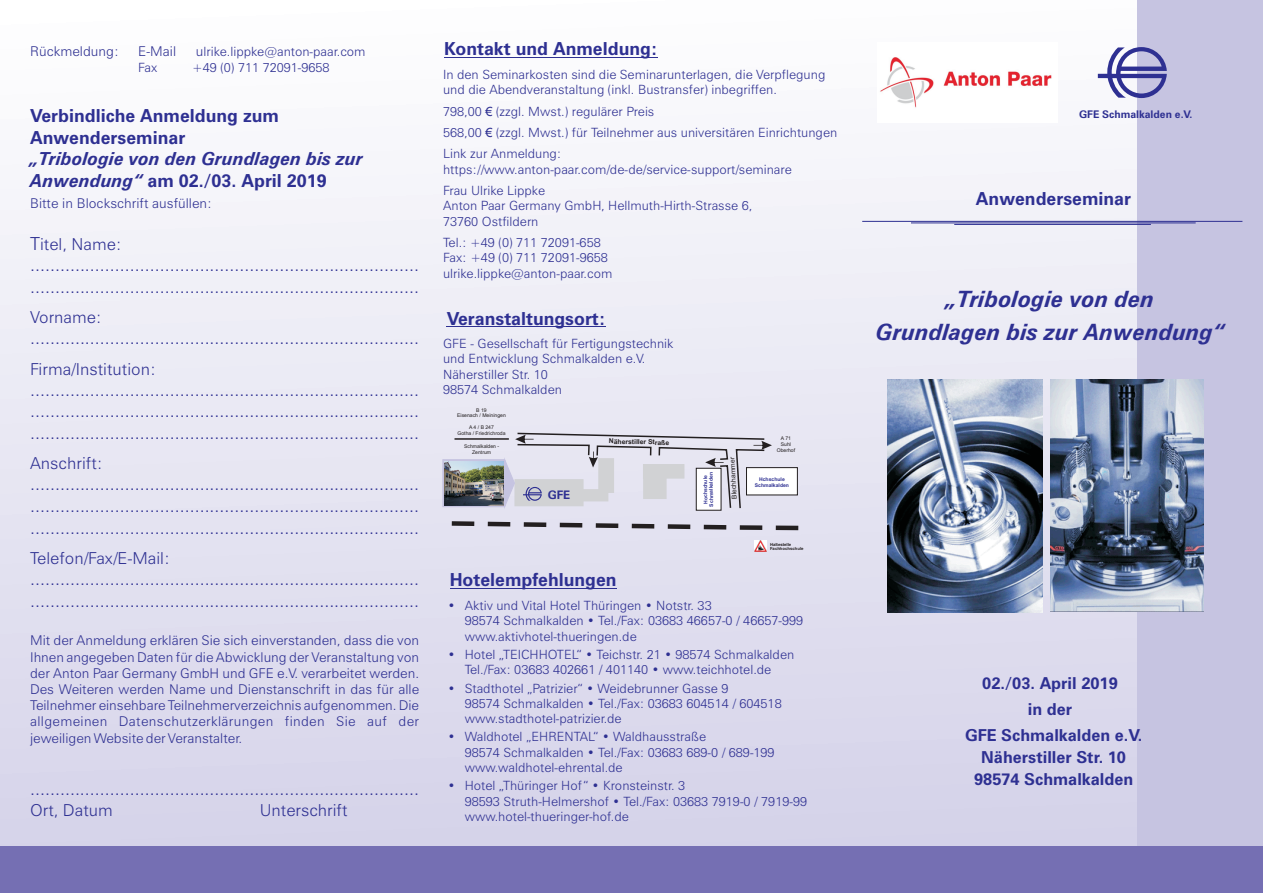
<style>
.page{position:relative;width:1263px;height:893px;background:#fff}
.page>*{position:absolute;margin:0;border:0;box-sizing:border-box;transform-origin:0 0}
.t1{font:italic 700 22.5px/32.5px "Zurich BT";color:#2e3092;text-align:center}
.t2{font:300 18px/21.6px "Zurich BT";color:#2e3092}
.t3{font:700 18px/21.6px "Zurich BT";color:#2e3092}
.t4{font:italic 700 18px/21.6px "Zurich BT";color:#2e3092}
.t5{font:300 16.5px "Zurich BT";color:#2e3092}
.t6{font:700 16.5px/21.8px "Zurich BT";color:#2e3092;text-align:center}
.t7{font:300 13.5px/16.2px "Zurich BT";color:#2e3092;text-align:justify}
.t8{font:300 12.75px/15.3px "Zurich BT";color:#2e3092}
.t9{font:700 11.85px "Zurich BT";color:#2e3092}
.t10{font:700 10.5px "Zurich BT";color:#2e3092}
.t11{font:700 6.75px "Arial";color:#231f20}
.t12{font:6.75px "Arial";color:#231f20}
.t13{font:5.1px/5.7px "Arial";color:#231f20;text-align:center}
.t14{font:700 5.1px/5.7px "Arial";color:#2e3092;text-align:center}
.t15{font:700 4.2px/4.8px "Arial";color:#231f20}
.s1{font-size:13.5px}
.s2{font-style:normal}
.s3{font-size:18px}
.s4{font-family:"Arial";font-weight:400}
</style>
<div class="page">
<div style="left:1px;top:0;width:1262px;height:882px;background:linear-gradient(to bottom,#fdfefe,#d2d0e8)"></div>
<hr style="left:447px;top:326px;width:159px;height:1px;background:#2e3092">
<svg style="left:447px;top:519px;width:360px;height:13px;background:#b9b7c3"></svg>
<svg style="left:754px;top:541px;width:13px;height:10px"></svg>
<hr style="left:450px;top:588px;width:167px;height:1px;background:#2e3092">
<div style="left:1137px;top:0;width:126px;height:848px;background:#c6c4e1"></div>
<div style="left:0;top:846px;width:1263px;height:47px;background:#756fb3"></div>
<hr style="left:444px;top:57px;width:214px;height:1px;background:#2e3092">
<hr style="left:862px;top:221px;width:380px;height:1px;background:#2e3092">
<hr style="left:911px;top:223px;width:285px;height:1px;background:#2e3092">
<hr style="left:954px;top:224px;width:197px;height:1px;background:#2e3092">
<svg style="left:1098px;top:47px;width:69px;height:51px"></svg>
<svg style="left:442px;top:432px;width:356px;height:79px;background:#ceced6"></svg>
<img style="left:887px;top:380px;width:155px;height:232px">
<img style="left:1050px;top:380px;width:154px;height:232px">
<img style="left:877px;top:43px;width:180px;height:79px">
<p class="t7" style="left:30px;top:45px;width:90px">Rückmeldung:</p>
<p class="t7" style="left:138px;top:45px;width:40px">E-Mail</p>
<p class="t8" style="left:196px;top:45px;width:171px"><span class="s1">u</span>lrike.lippke@anton-paar.com</p>
<p class="t8" style="left:138px;top:61px;width:21px">Fax</p>
<p class="t8" style="left:192px;top:61px;width:139px">+49 (0) 711 72091-9658</p>
<h2 class="t3" style="left:30px;top:107px;width:250px">Verbindliche Anmeldung zum<br>Anwenderseminar</h2>
<h2 class="t4" style="left:30px;top:150px;width:334px">„Tribologie von den Grundlagen bis zur<br>Anwendung“ <span class="s2">am 02./03. April 2019</span></h2>
<p class="t7" style="left:30px;top:196px;width:183px">Bitte in Blockschrift ausfüllen:</p>
<p class="t5" style="left:30px;top:237px;width:93px"><span class="s3">T</span>itel, Name:</p>
<h2 class="t2" style="left:30px;top:256px;width:390px">.............................................................................. ..............................................................................</h2>
<p class="t5" style="left:30px;top:311px;width:73px">Vorname:</p>
<h2 class="t2" style="left:30px;top:329px;width:390px">..............................................................................</h2>
<p class="t5" style="left:30px;top:362px;width:127px">Firma/Institution:</p>
<p class="t2" style="left:30px;top:380px;width:390px;text-align:justify">.............................................................................. .............................................................................. ..............................................................................</p>
<p class="t5" style="left:30px;top:457px;width:74px">Anschrift:</p>
<p class="t2" style="left:30px;top:475px;width:390px;text-align:justify">.............................................................................. .............................................................................. ..............................................................................</p>
<p class="t5" style="left:30px;top:551px;width:141px">Telefon/Fax/E-Mail:</p>
<h2 class="t2" style="left:30px;top:570px;width:390px">.............................................................................. ..............................................................................</h2>
<p class="t7" style="left:30px;top:634px;width:390px">Mit der Anmeldung erklären Sie sich einverstanden, dass die von Ihnen angegeben Daten für die Abwicklung der Veranstaltung von der Anton Paar Germany GmbH und GFE e.V. verarbeitet werden.<br>Des Weiteren werden Name und Dienstanschrift in das für alle Teilnehmer einsehbare Teilnehmerverzeichnis aufgenommen. Die allgemeinen Datenschutzerklärungen finden Sie auf der jeweiligen Website der Veranstalter.</p>
<h2 class="t2" style="left:30px;top:780px;width:390px">..............................................................................</h2>
<p class="t5" style="left:30px;top:803px;width:84px">Ort, Datum</p>
<p class="t5" style="left:260px;top:803px;width:89px">Unterschrift</p>
<h2 class="t3" style="left:444px;top:40px;width:215px">Kontakt und Anmeldung:</h2>
<p class="t8" style="left:443px;top:68px;width:384px">In den Seminarkosten sind die Seminarunterlagen, die Verpflegung und die Abendveranstaltung (inkl. Bustransfer) inbegriffen.</p>
<p class="t8" style="left:443px;top:102px;width:396px;line-height:21.5px">798,00 <span class="s4">€</span> (zzgl. Mwst.) regulärer Preis<br>568,00 <span class="s4">€</span> (zzgl. Mwst.) für Teilnehmer aus universitären Einrichtungen<br>Link zur Anmeldung:</p>
<p class="t8" style="left:443px;top:160px;width:350px;line-height:21.5px">https://www.anton-paar.com/de-de/service-support/seminare<br>Frau Ulrike Lippke</p>
<p class="t8" style="left:443px;top:199px;width:311px">Anton Paar Germany GmbH, Hellmuth-Hirth-Strasse 6,<br>73760 Ostfildern</p>
<p class="t8" style="left:443px;top:236px;width:171px">Tel.: +49 (0) 711 72091-658<br>Fax: +49 (0) 711 72091-9658 ulrike.lippke@anton-paar.com</p>
<h2 class="t3" style="left:447px;top:309px;width:161px">Veranstaltungsort:</h2>
<p class="t8" style="left:443px;top:337px;width:232px">GFE - Gesellschaft für Fertigungstechnik und Entwicklung Schmalkalden e.V.<br>Näherstiller Str. 10<br>98574 Schmalkalden</p>
<p class="t13" style="left:457px;top:408px;width:50px">B 19<br>Eisenach / Meiningen</p>
<p class="t13" style="left:457px;top:425px;width:50px">A 4 / B 247<br>Gotha / Friedrichroda</p>
<p class="t13" style="left:464px;top:444px;width:37px">Schmalkalden -<br>Zentrum</p>
<p class="t9" style="left:548px;top:490px;width:24px">GFE</p>
<p class="t11" style="left:609px;top:439px;width:62px;rotate:1deg">Näherstiller Straße</p>
<p class="t14" style="left:703px;top:507px;width:36px;rotate:-91deg">Hochschule<br>Schmalkalden</p>
<p class="t12" style="left:732px;top:499px;width:43px;rotate:-93deg">Blechhammer</p>
<p class="t13" style="left:777px;top:436px;width:20px">A 71<br>Suhl<br>Oberhof</p>
<p class="t14" style="left:755px;top:477px;width:36px">Hchschule<br>Schmalkalden</p>
<p class="t15" style="left:770px;top:542px;width:35px">Haltestelle<br>Fachhochschule</p>
<h2 class="t3" style="left:450px;top:570px;width:168px">Hotelempfehlungen</h2>
<p class="t8" style="left:465px;top:599px;width:340px;text-indent:-17px">• Aktiv und Vital Hotel Thüringen • Notstr. 33<br>98574 Schmalkalden • Tel./Fax: 03683 46657-0 / 46657-999 www.aktivhotel-thueringen.de</p>
<p class="t8" style="left:448px;top:648px;width:348px;text-align:center">• Hotel „TEICHHOTEL“ • Teichstr. 21 • 98574 Schmalkalden<br>Tel./Fax: 03683 402661 / 401140 • www.teichhotel.de</p>
<p class="t8" style="left:465px;top:682px;width:318px;text-indent:-17px">• Stadthotel „Patrizier“ • Weidebrunner Gasse 9<br>98574 Schmalkalden • Tel./Fax: 03683 604514 / 604518 www.stadthotel-patrizier.de</p>
<p class="t8" style="left:465px;top:730px;width:311px;text-indent:-17px">• Waldhotel „EHRENTAL“ • Waldhausstraße<br>98574 Schmalkalden • Tel./Fax: 03683 689-0 / 689-199 www.waldhotel-ehrental.de</p>
<p class="t8" style="left:465px;top:779px;width:344px;text-indent:-17px">• Hotel „Thüringer Hof“ • Kronsteinstr. 3<br>98593 Struth-Helmershof • Tel./Fax: 03683 7919-0 / 7919-99 www.hotel-thueringer-hof.de</p>
<p class="t10" style="left:1079px;top:110px;width:115px">GFE Schmalkalden e.V.</p>
<h2 class="t3" style="left:976px;top:189px;width:157px">Anwenderseminar</h2>
<h1 class="t1" style="left:876px;top:285px;width:350px">„Tribologie von den<br>Grundlagen bis zur Anwendung“</h1>
<p class="t6" style="left:982px;top:672px;width:137px;line-height:25.7px">02./03. April 2019 in der</p>
<p class="t6" style="left:965px;top:726px;width:179px">GFE Schmalkalden e.V.<br>Näherstiller Str. 10<br>98574 Schmalkalden</p>
</div>
